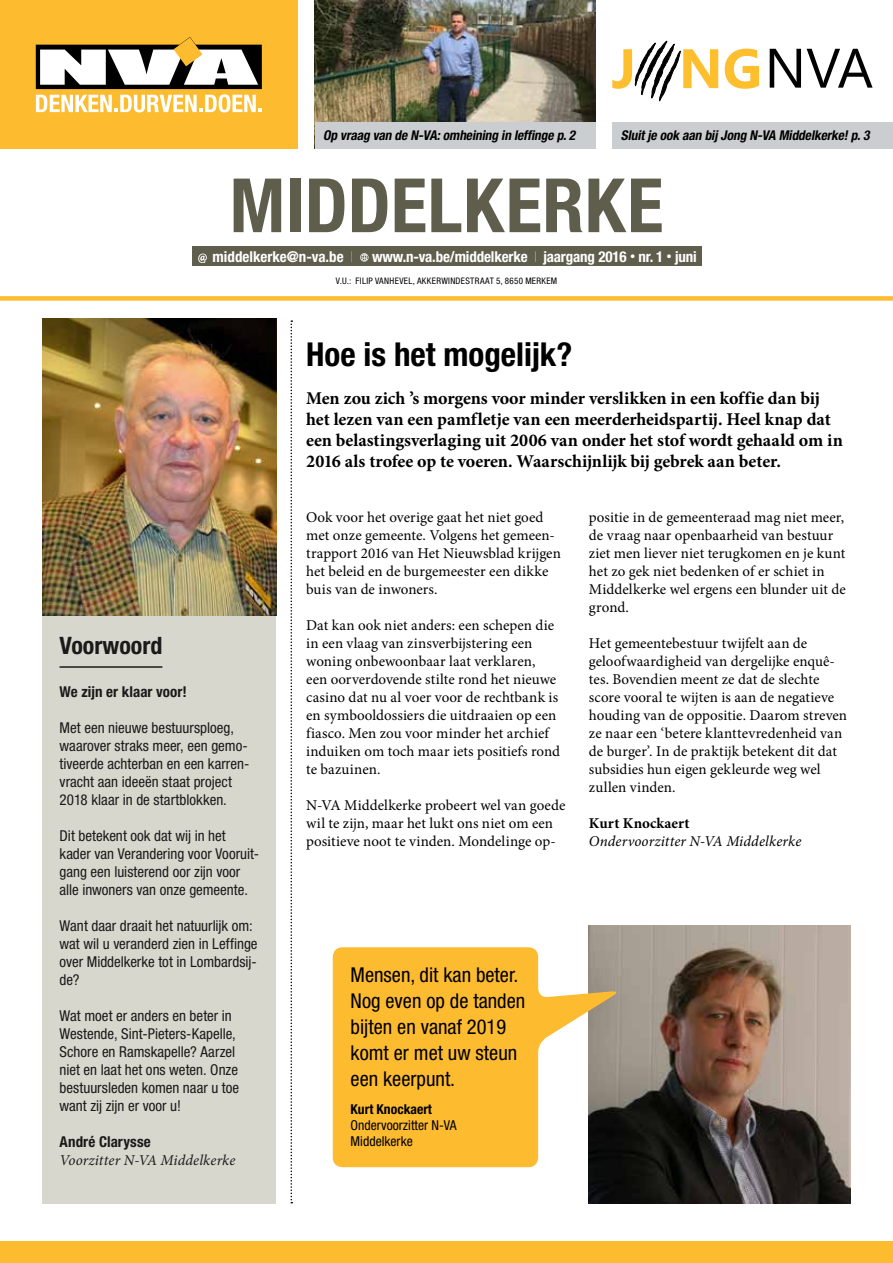
<style>
.page{position:relative;width:893px;height:1263px;background:#fff}
.page>*{position:absolute;margin:0;border:0;box-sizing:border-box;transform-origin:0 0}
.t1{font:700 condensed 75px "Helvetica Neue LT Std";letter-spacing:.01em;color:#5f5e4d}
.t2{font:700 condensed 33px "Helvetica Neue LT Std";color:#000}
.t3{font:700 condensed 24px "Helvetica Neue LT Std";color:#000}
.t4{font:condensed 20.4px/26px "Helvetica Neue LT Std";color:#000}
.t5{font:700 18px/21px "Minion Pro";letter-spacing:-.005em;color:#000}
.t6{font:15px/18px "Minion Pro";color:#000}
.t7{font:condensed 15px/18px "Helvetica Neue LT Std";color:#000}
.t8{font:700 condensed 15px "Helvetica Neue LT Std";letter-spacing:-.01em;color:#fff}
.t9{font:italic 15px "Minion Pro";letter-spacing:.01em;color:#000}
.t10{font:700 condensed 15px "Helvetica Neue LT Std";letter-spacing:.005em;color:#000}
.t11{font:700 15px "Minion Pro";letter-spacing:.01em;color:#000}
.t12{font:condensed 13.65px/16.4px "Helvetica Neue LT Std";color:#000}
.t13{font:700 condensed 13.65px "Helvetica Neue LT Std";color:#000}
.t14{font:italic 700 condensed 13.5px "Helvetica Neue LT Std";color:#000}
.t15{font:condensed 9px "Helvetica Neue LT Std";letter-spacing:.035em;color:#000}
.s1{font-weight:200}
.s2{font-size:10.5px}
</style>
<div class="page">
<div style="left:0;top:0;width:298px;height:149px;background:#fdbb30"></div>
<svg style="left:36px;top:37px;width:226px;height:75px"></svg>
<div style="left:0;top:1242px;width:893px;height:21px;background:#fdbb30"></div>
<div style="left:0;top:296px;width:893px;height:5px;background:#fdbb30"></div>
<div style="left:192px;top:247px;width:509px;height:19px;background:#5f5e4d"></div>
<svg style="left:198px;top:254px;width:9px;height:9px"></svg>
<svg style="left:360px;top:253px;width:8px;height:9px"></svg>
<div style="left:43px;top:553px;width:233px;height:650px;background:#d4d3c9"></div>
<hr style="left:60px;top:666px;width:102px;height:2px;background:#000">
<svg style="left:291px;top:320px;width:1px;height:883px"></svg>
<img style="left:43px;top:319px;width:233px;height:296px">
<img style="left:589px;top:925px;width:261px;height:278px">
<svg style="left:333px;top:947px;width:288px;height:220px;background:#eebc53"></svg>
<img style="left:315px;top:0;width:280px;height:122px">
<div style="left:315px;top:122px;width:280px;height:27px;background:#cbced0"></div>
<div style="left:612px;top:122px;width:281px;height:27px;background:#cbced0"></div>
<svg style="left:770px;top:49px;width:31px;height:39px"></svg>
<svg style="left:807px;top:49px;width:66px;height:39px"></svg>
<svg style="left:725px;top:49px;width:34px;height:40px"></svg>
<svg style="left:612px;top:40px;width:106px;height:62px"></svg>
<p class="t14" style="left:323px;top:127px;width:256px">Op vraag van de N-VA:omheining in leffinge p.2</p>
<p class="t14" style="left:621px;top:127px;width:253px">Sluitje ook aan bij Jong N-VA Middelkerke!p.3</p>
<h1 class="t1" style="left:230px;top:160px;width:435px">MIDDELKERKE</h1>
<p class="t8" style="left:213px;top:247px;width:142px">middelkerke@n-va.be <span class="s1">I</span></p>
<p class="t8" style="left:372px;top:247px;width:326px">www.n-va.be/middelkerke <span class="s1">I</span> jaargang 2016 <span class="s2">•</span> nr. 1 <span class="s2">•</span> juni</p>
<p class="t15" style="left:336px;top:276px;width:223px">V.U.: FILIP VANHEVEL, AKKERWINDESTRAAT 5, 8650 MERKEM</p>
<h3 class="t3" style="left:60px;top:630px;width:104px">Voorwoord</h3>
<p class="t10" style="left:60px;top:683px;width:129px">We zijn er klaar voor!</p>
<p class="t7" style="left:60px;top:719px;width:191px">Met een nieuwe bestuursploeg, waarover straks meer, een gemo&shy;tiveerde achterban en een karren&shy;vracht aan ideeën staat project<br>2018 klaar in de startblokken.</p>
<p class="t7" style="left:60px;top:827px;width:201px">Dit betekent ook dat wij in het kader van Verandering voor Vooruit&shy;gang een luisterend oor zijn voor alle inwoners van onze gemeente.</p>
<p class="t7" style="left:60px;top:917px;width:200px">Want daar draait het natuurlijk om: wat wil u veranderd zien in Leffinge over Middelkerke tot in Lombardsij&shy;de?</p>
<p class="t7" style="left:60px;top:1007px;width:181px">Wat moet er anders en beter in<br>Westende, Sint-Pieters-Kapelle,<br>Schore en Ramskapelle? Aarzel niet en laat het ons weten. Onze bestuursleden komen naar u toe want zij zijn er voor u!</p>
<p class="t10" style="left:60px;top:1133px;width:93px">André Clarysse</p>
<p class="t9" style="left:60px;top:1150px;width:178px">Voorzitter N-VA Middelkerke</p>
<h2 class="t2" style="left:306px;top:334px;width:268px">Hoe is het mogelijk?</h2>
<p class="t5" style="left:306px;top:388px;width:538px">Men zou zich ’s morgens voor minder verslikken in een koffie dan bij het lezen van een pamfletje van een meerderheidspartij. Heel knap dat een belastingsverlaging uit 2006 van onder het stof wordt gehaald om in 2016 als trofee op te voeren. Waarschijnlijk bij gebrek aan beter.</p>
<p class="t6" style="left:306px;top:508px;width:256px">Ook voor het overige gaat het niet goed met onze gemeente. Volgens het gemeen&shy;trapport 2016 van Het Nieuwsblad krijgen het beleid en de burgemeester een dikke buis van de inwoners.</p>
<p class="t6" style="left:306px;top:616px;width:255px">Dat kan ook niet anders: een schepen die in een vlaag van zinsverbijstering een woning onbewoonbaar laat verklaren, een oorverdovende stilte rond het nieuwe casino dat nu al voer voor de rechtbank is en symbooldossiers die uitdraaien op een fiasco. Men zou voor minder het archief induiken om toch maar iets positiefs rond te bazuinen.</p>
<p class="t6" style="left:306px;top:796px;width:261px">N-VA Middelkerke probeert wel van goede wil te zijn, maar het lukt ons niet om een positieve noot te vinden. Mondelinge op-</p>
<p class="t6" style="left:589px;top:508px;width:258px">positie in de gemeenteraad mag niet meer, de vraag naar openbaarheid van bestuur ziet men liever niet terugkomen en je kunt het zo gek niet bedenken of er schiet in Middelkerke wel ergens een blunder uit de grond.</p>
<p class="t6" style="left:589px;top:634px;width:260px">Het gemeentebestuur twijfelt aan de geloofwaardigheid van dergelijke enquê&shy;tes. Bovendien meent ze dat de slechte score vooral te wijten is aan de negatieve houding van de oppositie. Daarom streven ze naar een ‘betere klanttevredenheid van de burger’. In de praktijk betekent dit dat subsidies hun eigen gekleurde weg wel zullen vinden.</p>
<p class="t11" style="left:589px;top:813px;width:102px">Kurt Knockaert</p>
<p class="t9" style="left:589px;top:831px;width:214px">Ondervoorzitter N-VA Middelkerke</p>
<h3 class="t4" style="left:351px;top:961px;width:176px">Mensen, dit kan beter.<br>Nog even op de tanden bijten en vanaf 2019 komt er met uw steun een keerpunt.</h3>
<p class="t13" style="left:351px;top:1100px;width:83px">Kurt Knockaert</p>
<p class="t12" style="left:351px;top:1117px;width:107px">Ondervoorzitter N-VA<br>Middelkerke</p>
</div>
